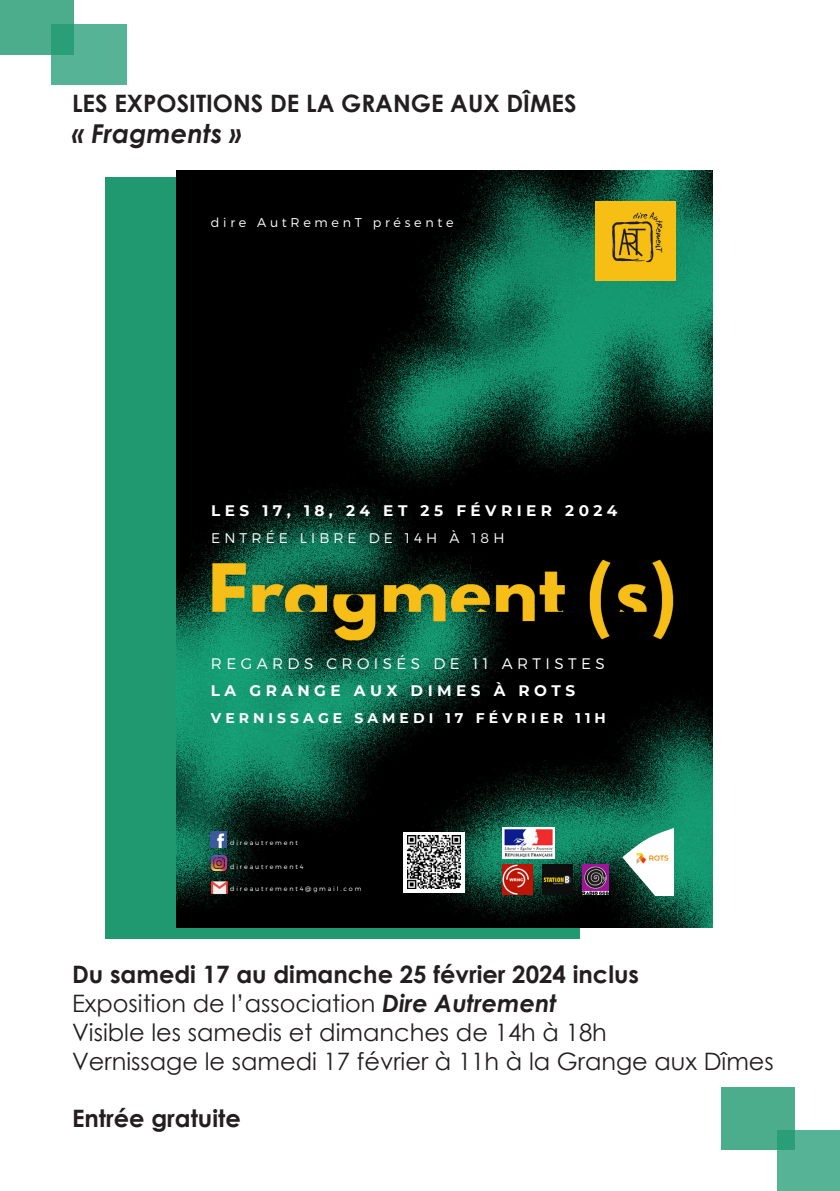
<style>
.page{position:relative;width:840px;height:1191px;background:#fff}
.page>*{position:absolute;margin:0;border:0;box-sizing:border-box;transform-origin:0 0}
.t1{font:italic 700 26px "Century Gothic";color:#231f20}
.t2{font:24px "Century Gothic";color:#231f20}
.t3{font:700 24px "Century Gothic";color:#231f20}
.t4{font:700 15.2px "Montserrat";letter-spacing:.29em;color:#fff}
.t5{font:300 15.2px "Montserrat";letter-spacing:.29em;color:#fff}
.t6{font:700 14px "Montserrat";letter-spacing:.29em;color:#fff}
.t7{font:300 14px "Montserrat";letter-spacing:.29em;color:#fff}
.t8{font:300 12.8px "Montserrat";letter-spacing:.29em;color:#fff}
.t9{font:300 6.4px "Montserrat";letter-spacing:.29em;color:#fff}
.s1{font-weight:700;font-style:italic}
</style>
<div class="page">
<div style="left:105px;top:177px;width:474px;height:761px;background:#209970"></div>
<div style="left:51px;top:25px;width:76px;height:60px;background:#56b396"></div>
<svg style="left:0;top:0;width:74px;height:55px;background:#46aa88"></svg>
<div style="left:777px;top:1130px;width:62px;height:61px;background:#56b396"></div>
<svg style="left:721px;top:1087px;width:73px;height:63px;background:#49ab8a"></svg>
<img style="left:176px;top:170px;width:536px;height:757px">
<img style="left:595px;top:201px;width:80px;height:80px">
<img style="left:502px;top:827px;width:51px;height:31px">
<img style="left:582px;top:864px;width:26px;height:31px">
<img style="left:211px;top:831px;width:15px;height:16px">
<img style="left:211px;top:856px;width:15px;height:14px">
<img style="left:211px;top:879px;width:16px;height:16px">
<img style="left:211px;top:557px;width:462px;height:85px">
<div style="left:403px;top:831px;width:61px;height:61px;background:#fff"></div>
<img style="left:407px;top:835px;width:53px;height:53px">
<img style="left:502px;top:864px;width:30px;height:31px">
<img style="left:542px;top:864px;width:30px;height:31px">
<img style="left:613px;top:823px;width:60px;height:72px">
<p class="t3" style="left:72px;top:85px;width:506px">LES EXPOSITIONS DE LA GRANGE AUX DÎMES</p>
<p class="t1" style="left:72px;top:114px;width:171px">« Fragments »</p>
<p class="t8" style="left:211px;top:214px;width:244px">dire AutRemenT présente</p>
<p class="t4" style="left:211px;top:500px;width:407px">LES 17, 18, 24 ET 25 FÉVRIER 2024</p>
<p class="t7" style="left:211px;top:529px;width:294px">ENTRÉE LIBRE DE 14H À 18H</p>
<p class="t5" style="left:211px;top:654px;width:395px">REGARDS CROISÉS DE 11 ARTISTES</p>
<p class="t4" style="left:211px;top:679px;width:365px">LA GRANGE AUX DIMES À ROTS</p>
<p class="t6" style="left:211px;top:707px;width:396px">VERNISSAGE SAMEDI 17 FÉVRIER 11H</p>
<p class="t9" style="left:230px;top:839px;width:69px">direautrement</p>
<p class="t9" style="left:230px;top:862px;width:75px">direautrement4</p>
<p class="t9" style="left:230px;top:885px;width:133px">direautrement4@gmail.com</p>
<p class="t3" style="left:72px;top:956px;width:568px">Du samedi 17 au dimanche 25 février 2024 inclus</p>
<p class="t2" style="left:72px;top:986px;width:486px">Exposition de l’association <span class="s1">Dire Autrement</span></p>
<p class="t2" style="left:72px;top:1015px;width:536px">Visible les samedis et dimanches de 14h à 18h</p>
<p class="t2" style="left:72px;top:1044px;width:703px">Vernissage le samedi 17 février à 11h à la Grange aux Dîmes</p>
<p class="t3" style="left:72px;top:1100px;width:170px">Entrée gratuite</p>
</div>
